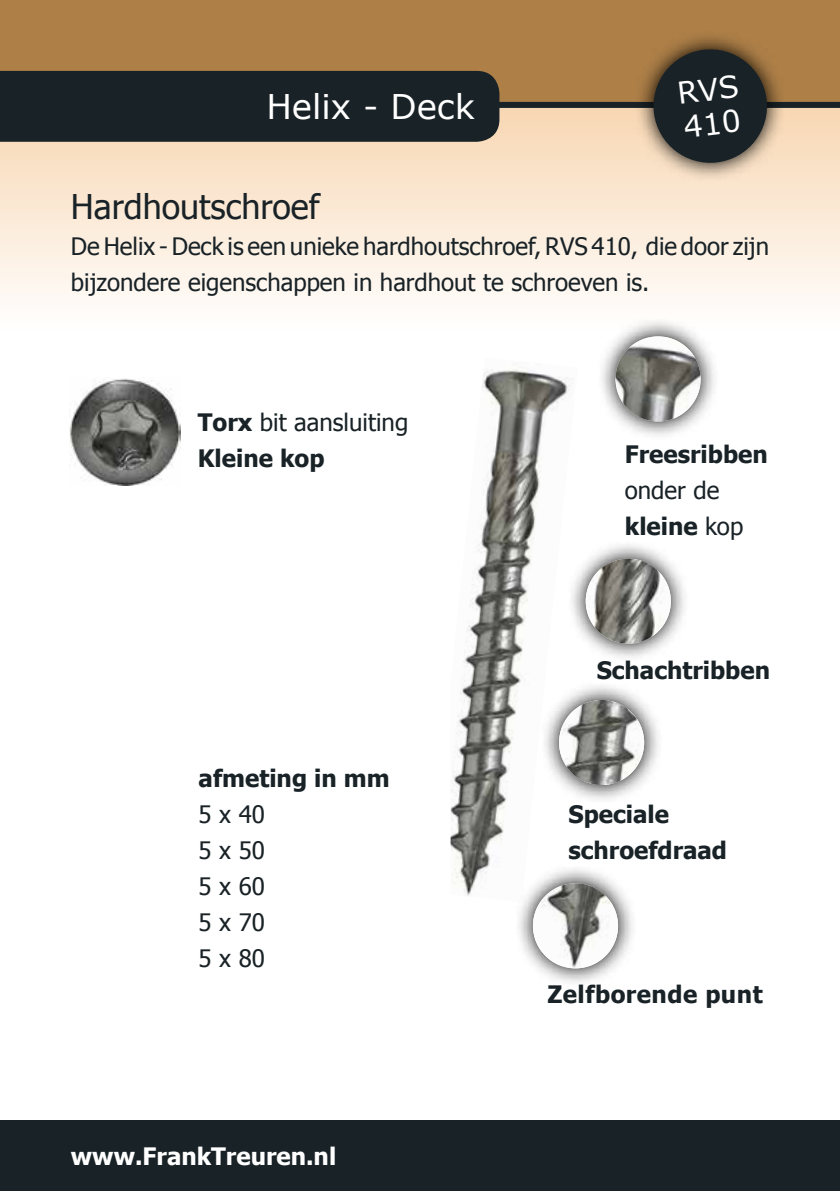
<style>
.page{position:relative;width:840px;height:1191px;background:#fff}
.page>*{position:absolute;margin:0;border:0;box-sizing:border-box;transform-origin:0 0}
.t1{font:34px "Tahoma";color:#192226}
.t2{font:34px "Verdana";color:#fff}
.t3{font:30px/34px "Verdana";color:#fff}
.t4{font:24px/36px "Tahoma";color:#192226}
.t5{font:700 24px/36px "Tahoma";color:#192226}
.t6{font:700 24px "Tahoma";color:#fff}
.t7{font:700 24px "Tahoma";letter-spacing:.02em;color:#192226}
.s1{font-weight:700}
</style>
<div class="page">
<img style="left:450px;top:369px;width:123px;height:527px">
<div style="left:0;top:0;width:839px;height:106px;background:#ae8048"></div>
<div style="left:0;top:106px;width:839px;height:227px;background:linear-gradient(to bottom,#f7d7b2,#fff)"></div>
<div style="left:0;top:1120px;width:839px;height:71px;background:#192226"></div>
<img style="left:69px;top:378px;width:111px;height:107px">
<div style="left:366px;top:102px;width:473px;height:6px;background:#192226"></div>
<div style="left:0;top:71px;width:499px;height:71px;background:#192226"></div>
<svg style="left:596px;top:318px;width:122px;height:117px"></svg>
<img style="left:615px;top:336px;width:85px;height:85px;border-radius:43px">
<svg style="left:567px;top:540px;width:117px;height:122px"></svg>
<img style="left:585px;top:558px;width:85px;height:85px;border-radius:43px">
<svg style="left:540px;top:681px;width:118px;height:122px"></svg>
<img style="left:558px;top:700px;width:85px;height:85px;border-radius:43px">
<svg style="left:514px;top:865px;width:118px;height:117px"></svg>
<img style="left:532px;top:883px;width:85px;height:85px;border-radius:43px">
<svg style="left:634px;top:36px;width:151px;height:145px"></svg>
<svg style="left:649px;top:46px;width:121px;height:120px;background:#434139"></svg>
<h1 class="t2" style="left:266px;top:85px;width:210px">Helix - Deck</h1>
<p class="t3" style="left:675px;top:77px;width:63px;rotate:-7deg">RVS<br>410</p>
<h1 class="t1" style="left:71px;top:184px;width:250px">Hardhoutschroef</h1>
<p class="t4" style="left:71px;top:227px;width:699px">De Helix - Deck is een unieke hardhoutschroef, RVS 410, die door zijn bijzondere eigenschappen in hardhout te schroeven is.</p>
<p class="t4" style="left:198px;top:403px;width:212px"><span class="s1">Torx</span> bit aansluiting<br><span class="s1">Kleine kop</span></p>
<p class="t5" style="left:198px;top:758px;width:192px">afmeting in mm</p>
<p class="t4" style="left:198px;top:795px;width:68px;text-align:justify">5 x 40<br>5 x 50<br>5 x 60<br>5 x 70<br>5 x 80</p>
<p class="t6" style="left:71px;top:1139px;width:267px">www.FrankTreuren.nl</p>
<p class="t5" style="left:624px;top:434px;width:144px">Freesribben</p>
<p class="t4" style="left:624px;top:471px;width:120px">onder de <span class="s1">kleine</span> kop</p>
<p class="t5" style="left:596px;top:650px;width:175px">Schachtribben</p>
<p class="t5" style="left:568px;top:794px;width:160px">Speciale schroefdraad</p>
<p class="t7" style="left:547px;top:977px;width:217px">Zelfborende punt</p>
</div>
